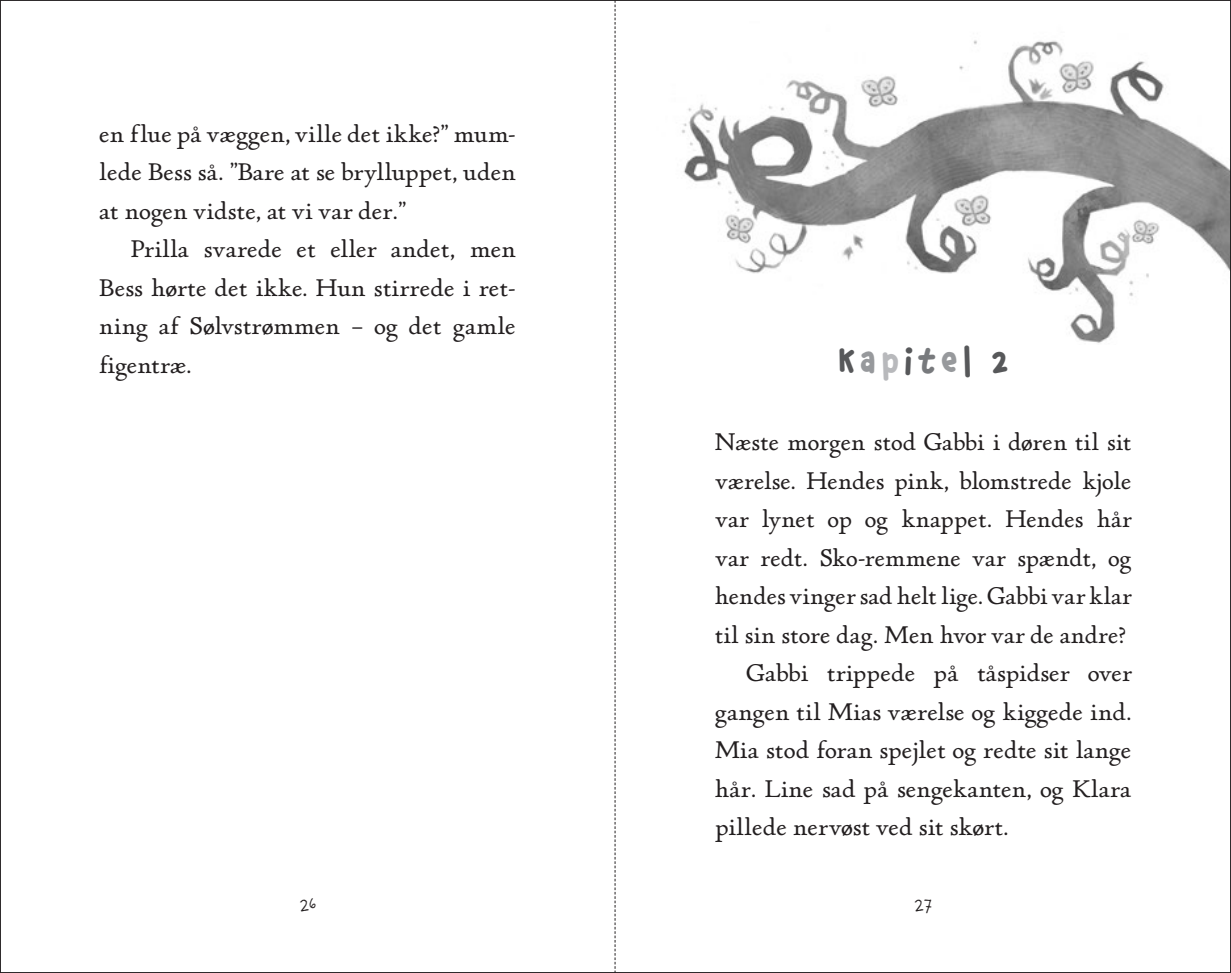
<style>
.page{position:relative;width:1231px;height:973px;background:#fff}
.page>*{position:absolute;margin:0;border:0;box-sizing:border-box;transform-origin:0 0}
.t1{font:31.5px "Chauncy Fatty";letter-spacing:.2em;color:#57585a}
.t2{font:25.38px/38.5px "P22 Stickley Text";letter-spacing:-.01em;color:#231f20;text-align:justify}
.t3{font:21px "Chauncy Deluxxe Regular 2";color:#231f20}
.s1{color:#97999c}
.s2{color:#b8b9bc}
.s3{color:#787a7d}
</style>
<div class="page">
<img style="left:681px;top:40px;width:547px;height:303px">
<svg style="left:614px;top:0;width:1px;height:972px"></svg>
<p class="t2" style="left:99px;top:115px;width:418px">en flue på væggen, ville det ikke?” mum&shy;lede Bess så. ”Bare at se brylluppet, uden at nogen vidste, at vi var der.”</p>
<p class="t2" style="left:99px;top:231px;width:418px;text-indent:31px">Prilla svarede et eller andet, men Bess hørte det ikke. Hun stirrede i ret&shy;ning af Sølvstrømmen – og det gamle figentræ.</p>
<p class="t1" style="left:839px;top:338px;width:170px">K<span class="s1">a</span><span class="s2">p</span>i<span class="s3">t</span><span class="s1">e</span>l 2</p>
<p class="t2" style="left:714px;top:423px;width:418px">Næste morgen stod Gabbi i døren til sit</p>
<p class="t2" style="left:714px;top:462px;width:418px">værelse. Hendes pink, blomstrede kjole</p>
<p class="t2" style="left:714px;top:500px;width:419px">var lynet op og knappet. Hendes hår</p>
<p class="t2" style="left:714px;top:539px;width:418px">var redt. Sko-remmene var spændt, og</p>
<p class="t2" style="left:714px;top:577px;width:419px">hendes vinger sad helt lige. Gabbi var klar</p>
<p class="t2" style="left:714px;top:616px;width:413px">til sin store dag. Men hvor var de andre?</p>
<p class="t2" style="left:746px;top:654px;width:387px">Gabbi trippede på tåspidser over</p>
<p class="t2" style="left:714px;top:693px;width:418px">gangen til Mias værelse og kiggede ind.</p>
<p class="t2" style="left:714px;top:731px;width:418px">Mia stod foran spejlet og redte sit lange</p>
<p class="t2" style="left:714px;top:770px;width:418px">hår. Line sad på sengekanten, og Klara</p>
<p class="t2" style="left:714px;top:808px;width:295px">pillede nervøst ved sit skørt.</p>
<p class="t3" style="left:299px;top:887px;width:18px">26</p>
<p class="t3" style="left:914px;top:887px;width:20px">27</p>
</div>
